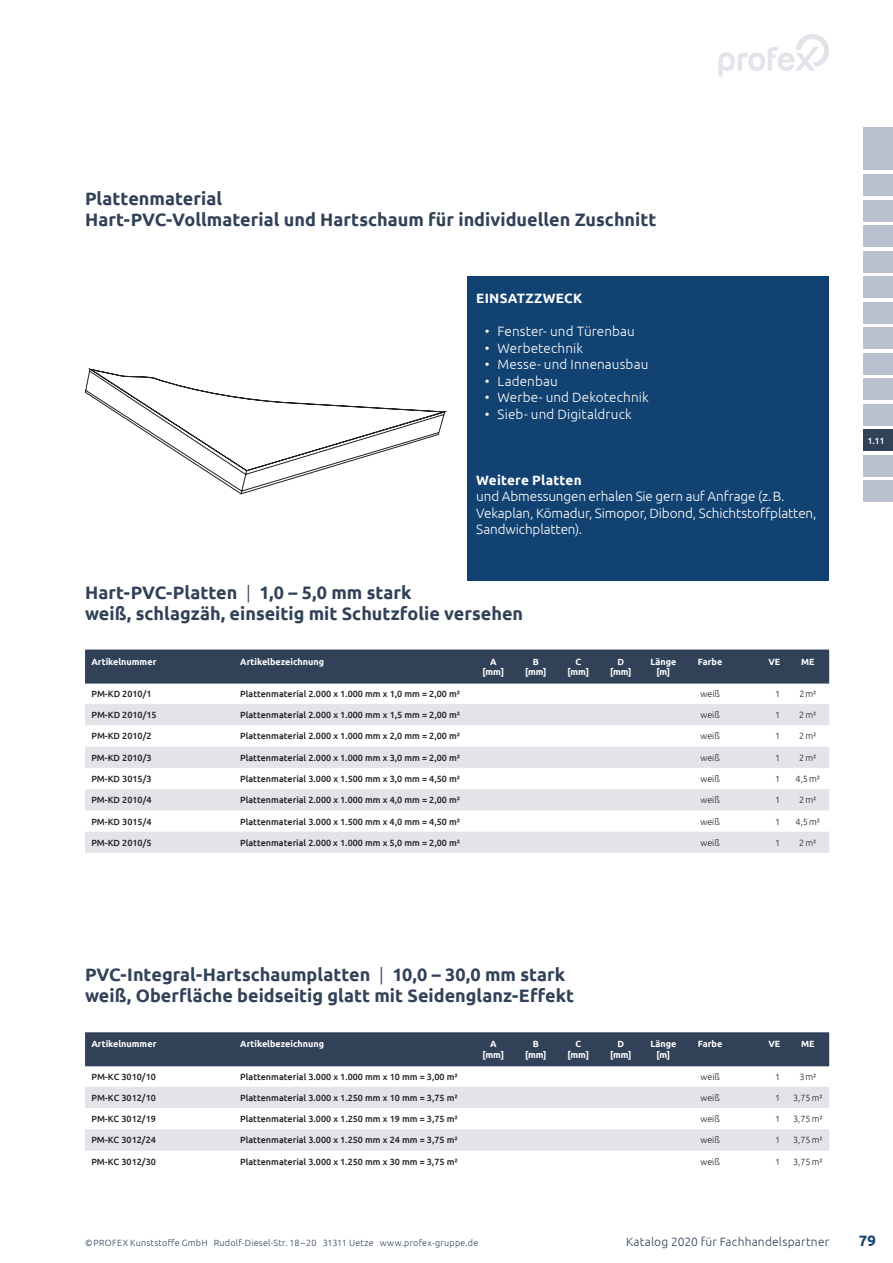
<style>
.page{position:relative;width:893px;height:1263px;background:#fff}
.page>*{position:absolute;margin:0;border:0;box-sizing:border-box;transform-origin:0 0}
.t1{font:700 18px/21px "Ubuntu";color:#314158}
.t2{font:700 15px "Ubuntu";color:#124271}
.t3{font:300 13.5px/16.5px "Ubuntu";color:#fff}
.t4{font:700 13.5px "Ubuntu";letter-spacing:.015em;color:#fff}
.t5{font:300 12px "Ubuntu";letter-spacing:.015em;color:#314158}
.t6{font:500 9px "Ubuntu";color:#231f20}
.t7{font:700 9px/10.8px "Ubuntu";color:#fff;text-align:center}
.t8{font:300 9px "Ubuntu";color:#231f20}
.t9{font:300 9px "Ubuntu";letter-spacing:.025em;color:#314158}
.t10{font:500 9px "Ubuntu";color:#fff}
.s1{font-weight:300}
</style>
<div class="page">
<svg style="left:718px;top:34px;width:111px;height:43px"></svg>
<div style="left:863px;top:128px;width:30px;height:42px;background:#b9c0ce"></div>
<div style="left:863px;top:174px;width:30px;height:22px;background:#b9c0ce"></div>
<div style="left:863px;top:200px;width:30px;height:21px;background:#b9c0ce"></div>
<div style="left:863px;top:225px;width:30px;height:22px;background:#b9c0ce"></div>
<div style="left:863px;top:251px;width:30px;height:21px;background:#b9c0ce"></div>
<div style="left:863px;top:302px;width:30px;height:21px;background:#b9c0ce"></div>
<div style="left:863px;top:327px;width:30px;height:22px;background:#b9c0ce"></div>
<div style="left:863px;top:353px;width:30px;height:21px;background:#b9c0ce"></div>
<div style="left:863px;top:378px;width:30px;height:22px;background:#b9c0ce"></div>
<div style="left:863px;top:404px;width:30px;height:21px;background:#b9c0ce"></div>
<div style="left:863px;top:455px;width:30px;height:21px;background:#b9c0ce"></div>
<div style="left:863px;top:480px;width:30px;height:22px;background:#b9c0ce"></div>
<div style="left:863px;top:276px;width:30px;height:22px;background:#b9c0ce"></div>
<div style="left:863px;top:429px;width:30px;height:22px;background:#314158"></div>
<svg style="left:85px;top:368px;width:363px;height:126px"></svg>
<div style="left:468px;top:276px;width:361px;height:304px;background:#124271"></div>
<div style="left:85px;top:649px;width:744px;height:35px;background:#314158"></div>
<svg style="left:85px;top:704px;width:744px;height:149px;fill:#e2e4ea"></svg>
<div style="left:85px;top:1032px;width:744px;height:34px;background:#314158"></div>
<svg style="left:85px;top:1087px;width:744px;height:63px;fill:#e2e4ea"></svg>
<h1 class="t1" style="left:85px;top:188px;width:573px">Plattenmaterial<br>Hart-PVC-Vollmaterial und Hartschaum für individuellen Zuschnitt</h1>
<h3 class="t4" style="left:476px;top:290px;width:108px">EINSATZZWECK</h3>
<h3 class="t3" style="left:485px;top:323px;width:152px">• Fenster- und Türenbau</h3>
<h3 class="t3" style="left:485px;top:339px;width:100px">• Werbetechnik</h3>
<h3 class="t3" style="left:485px;top:356px;width:165px">• Messe- und Innenausbau</h3>
<h3 class="t3" style="left:485px;top:372px;width:75px">• Ladenbau</h3>
<h3 class="t3" style="left:485px;top:389px;width:166px">• Werbe- und Dekotechnik</h3>
<h3 class="t3" style="left:485px;top:405px;width:149px">• Sieb- und Digitaldruck</h3>
<h3 class="t4" style="left:476px;top:472px;width:107px">Weitere Platten</h3>
<h3 class="t3" style="left:476px;top:488px;width:342px">und Abmessungen erhalen Sie gern auf Anfrage (z.B.<br>Vekaplan, Kömadur, Simopor, Dibond, Schichtstoffplatten,<br>Sandwichplatten).</h3>
<h1 class="t1" style="left:85px;top:581px;width:440px">Hart-PVC-Platten <span class="s1">|</span> 1,0 – 5,0 mm stark<br>weiß, schlagzäh, einseitig mit Schutzfolie versehen</h1>
<p class="t7" style="left:91px;top:656px;width:67px">Artikelnummer</p>
<p class="t7" style="left:240px;top:656px;width:85px">Artikelbezeichnung</p>
<p class="t7" style="left:482px;top:656px;width:23px">A [mm]</p>
<p class="t7" style="left:525px;top:656px;width:23px">B [mm]</p>
<p class="t7" style="left:567px;top:656px;width:23px">C [mm]</p>
<p class="t7" style="left:610px;top:656px;width:23px">D [mm]</p>
<p class="t7" style="left:650px;top:656px;width:28px">Länge [m]</p>
<p class="t7" style="left:698px;top:656px;width:26px">Farbe</p>
<p class="t7" style="left:768px;top:656px;width:13px">VE</p>
<p class="t7" style="left:801px;top:656px;width:15px">ME</p>
<p class="t6" style="left:91px;top:688px;width:62px">PM-KD 2010/1</p>
<p class="t6" style="left:240px;top:688px;width:221px">Plattenmaterial 2.000 x 1.000 mm x 1,0 mm = 2,00 m²</p>
<p class="t8" style="left:700px;top:688px;width:21px">weiß</p>
<p class="t8" style="left:775px;top:688px;width:7px">1</p>
<p class="t8" style="left:799px;top:688px;width:19px">2m²</p>
<p class="t6" style="left:91px;top:709px;width:67px">PM-KD 2010/15</p>
<p class="t6" style="left:240px;top:709px;width:221px">Plattenmaterial 2.000 x 1.000 mm x 1,5 mm = 2,00 m²</p>
<p class="t8" style="left:700px;top:710px;width:21px">weiß</p>
<p class="t8" style="left:775px;top:710px;width:7px">1</p>
<p class="t8" style="left:799px;top:710px;width:19px">2m²</p>
<p class="t6" style="left:91px;top:731px;width:62px">PM-KD 2010/2</p>
<p class="t6" style="left:240px;top:731px;width:221px">Plattenmaterial 2.000 x 1.000 mm x 2,0 mm = 2,00 m²</p>
<p class="t8" style="left:700px;top:731px;width:21px">weiß</p>
<p class="t8" style="left:775px;top:731px;width:7px">1</p>
<p class="t8" style="left:799px;top:731px;width:19px">2m²</p>
<p class="t6" style="left:91px;top:752px;width:62px">PM-KD 2010/3</p>
<p class="t6" style="left:240px;top:752px;width:221px">Plattenmaterial 2.000 x 1.000 mm x 3,0 mm = 2,00 m²</p>
<p class="t8" style="left:700px;top:752px;width:21px">weiß</p>
<p class="t8" style="left:775px;top:752px;width:7px">1</p>
<p class="t8" style="left:799px;top:752px;width:19px">2m²</p>
<p class="t6" style="left:91px;top:773px;width:62px">PM-KD 3015/3</p>
<p class="t6" style="left:240px;top:773px;width:221px">Plattenmaterial 3.000 x 1.500 mm x 3,0 mm = 4,50 m²</p>
<p class="t8" style="left:700px;top:773px;width:21px">weiß</p>
<p class="t8" style="left:775px;top:773px;width:7px">1</p>
<p class="t8" style="left:796px;top:773px;width:26px">4,5m²</p>
<p class="t6" style="left:91px;top:794px;width:62px">PM-KD 2010/4</p>
<p class="t6" style="left:240px;top:794px;width:221px">Plattenmaterial 2.000 x 1.000 mm x 4,0 mm = 2,00 m²</p>
<p class="t8" style="left:700px;top:795px;width:21px">weiß</p>
<p class="t8" style="left:775px;top:795px;width:7px">1</p>
<p class="t8" style="left:799px;top:795px;width:19px">2m²</p>
<p class="t6" style="left:91px;top:816px;width:62px">PM-KD 3015/4</p>
<p class="t6" style="left:240px;top:816px;width:221px">Plattenmaterial 3.000 x 1.500 mm x 4,0 mm = 4,50 m²</p>
<p class="t8" style="left:700px;top:816px;width:21px">weiß</p>
<p class="t8" style="left:775px;top:816px;width:7px">1</p>
<p class="t8" style="left:796px;top:816px;width:26px">4,5m²</p>
<p class="t6" style="left:91px;top:837px;width:62px">PM-KD 2010/5</p>
<p class="t6" style="left:240px;top:837px;width:221px">Plattenmaterial 2.000 x 1.000 mm x 5,0 mm = 2,00 m²</p>
<p class="t8" style="left:700px;top:837px;width:21px">weiß</p>
<p class="t8" style="left:775px;top:837px;width:7px">1</p>
<p class="t8" style="left:799px;top:837px;width:19px">2m²</p>
<p class="t10" style="left:867px;top:435px;width:19px">1.11</p>
<h1 class="t1" style="left:85px;top:964px;width:491px">PVC-Integral-Hartschaumplatten <span class="s1">|</span> 10,0 – 30,0 mm stark weiß, Oberfläche beidseitig glatt mit Seidenglanz-Effekt</h1>
<p class="t7" style="left:91px;top:1039px;width:67px">Artikelnummer</p>
<p class="t7" style="left:240px;top:1039px;width:85px">Artikelbezeichnung</p>
<p class="t7" style="left:482px;top:1039px;width:23px">A [mm]</p>
<p class="t7" style="left:525px;top:1039px;width:23px">B [mm]</p>
<p class="t7" style="left:567px;top:1039px;width:23px">C [mm]</p>
<p class="t7" style="left:610px;top:1039px;width:23px">D [mm]</p>
<p class="t7" style="left:650px;top:1039px;width:28px">Länge [m]</p>
<p class="t7" style="left:698px;top:1039px;width:26px">Farbe</p>
<p class="t7" style="left:768px;top:1039px;width:13px">VE</p>
<p class="t7" style="left:801px;top:1039px;width:15px">ME</p>
<p class="t6" style="left:91px;top:1071px;width:66px">PM-KC 3010/10</p>
<p class="t6" style="left:240px;top:1071px;width:219px">Plattenmaterial 3.000 x 1.000 mm x 10 mm = 3,00 m²</p>
<p class="t8" style="left:700px;top:1071px;width:21px">weiß</p>
<p class="t8" style="left:775px;top:1071px;width:7px">1</p>
<p class="t8" style="left:799px;top:1071px;width:19px">3m²</p>
<p class="t6" style="left:91px;top:1092px;width:66px">PM-KC 3012/10</p>
<p class="t6" style="left:240px;top:1092px;width:219px">Plattenmaterial 3.000 x 1.250 mm x 10 mm = 3,75 m²</p>
<p class="t8" style="left:700px;top:1092px;width:21px">weiß</p>
<p class="t8" style="left:775px;top:1092px;width:7px">1</p>
<p class="t8" style="left:793px;top:1092px;width:31px">3,75m²</p>
<p class="t6" style="left:91px;top:1113px;width:66px">PM-KC 3012/19</p>
<p class="t6" style="left:240px;top:1113px;width:219px">Plattenmaterial 3.000 x 1.250 mm x 19 mm = 3,75 m²</p>
<p class="t8" style="left:700px;top:1113px;width:21px">weiß</p>
<p class="t8" style="left:775px;top:1113px;width:7px">1</p>
<p class="t8" style="left:793px;top:1113px;width:31px">3,75m²</p>
<p class="t6" style="left:91px;top:1134px;width:66px">PM-KC 3012/24</p>
<p class="t6" style="left:240px;top:1134px;width:219px">Plattenmaterial 3.000 x 1.250 mm x 24 mm = 3,75 m²</p>
<p class="t8" style="left:700px;top:1135px;width:21px">weiß</p>
<p class="t8" style="left:775px;top:1135px;width:7px">1</p>
<p class="t8" style="left:793px;top:1135px;width:31px">3,75m²</p>
<p class="t6" style="left:91px;top:1156px;width:66px">PM-KC 3012/30</p>
<p class="t6" style="left:240px;top:1156px;width:219px">Plattenmaterial 3.000 x 1.250 mm x 30 mm = 3,75 m²</p>
<p class="t8" style="left:700px;top:1156px;width:21px">weiß</p>
<p class="t8" style="left:775px;top:1156px;width:7px">1</p>
<p class="t8" style="left:793px;top:1156px;width:31px">3,75m²</p>
<p class="t9" style="left:85px;top:1237px;width:395px">© PROFEX Kunststoffe GmbH Rudolf-Diesel-Str. 18 – 20 31311 Uetze www.profex-gruppe.de</p>
<h3 class="t5" style="left:626px;top:1234px;width:205px">Katalog 2020 für Fachhandelspartner</h3>
<h2 class="t2" style="left:859px;top:1231px;width:19px">79</h2>
</div>
